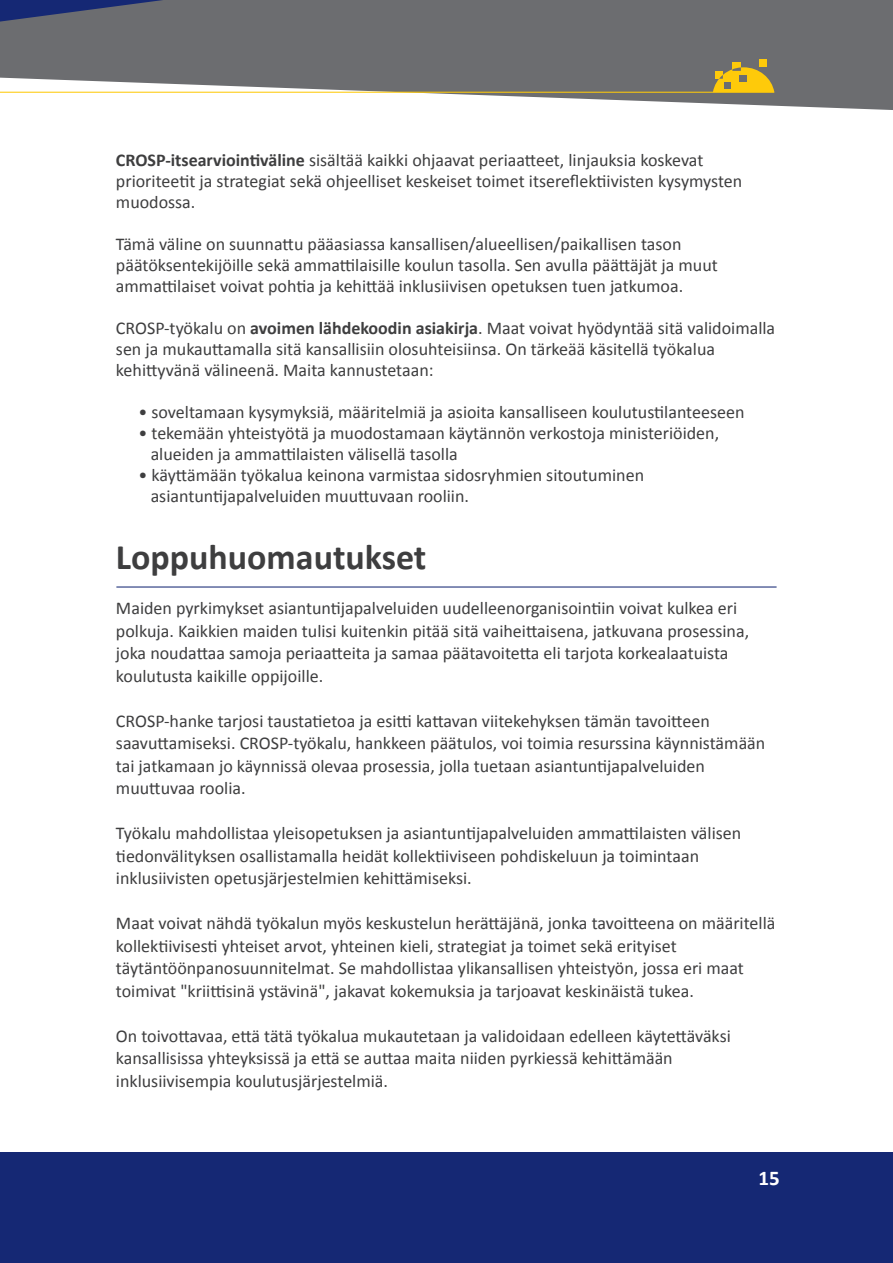
<style>
.page{position:relative;width:893px;height:1263px;background:#fff}
.page>*{position:absolute;margin:0;border:0;box-sizing:border-box;transform-origin:0 0}
.t1{font:700 36px "Calibri";color:#3e3e3f}
.t2{font:700 21px "Calibri";color:#fff}
.t3{font:18px/22.5px "Calibri";color:#3e3e3f}
.s1{font-weight:700}
</style>
<div class="page">
<hr style="left:116px;top:586px;width:661px;height:1px;background:#152874">
<svg style="left:0;top:0;width:893px;height:110px;background:#828385"></svg>
<svg style="left:0;top:0;width:163px;height:22px;background:#414b71"></svg>
<hr style="left:0;top:92px;width:774px;height:1px;background:#feca0a">
<div style="left:759px;top:59px;width:7px;height:8px;background:#feca0a"></div>
<div style="left:732px;top:62px;width:9px;height:9px;background:#feca0a"></div>
<svg style="left:713px;top:67px;width:61px;height:25px;background:#d2ae28"></svg>
<div style="left:0;top:1153px;width:893px;height:110px;background:#152874"></div>
<p class="t3" style="left:116px;top:148px;width:628px;line-height:21px"><span class="s1">CROSP-itsearviointiväline</span> sisältää kaikki ohjaavat periaatteet, linjauksia koskevat prioriteetit ja strategiat sekä ohjeelliset keskeiset toimet itsereflektiivisten kysymysten muodossa.</p>
<p class="t3" style="left:116px;top:232px;width:603px;line-height:21px">Tämä väline on suunnattu pääasiassa kansallisen/alueellisen/paikallisen tason päätöksentekijöille sekä ammattilaisille koulun tasolla. Sen avulla päättäjät ja muut ammattilaiset voivat pohtia ja kehittää inklusiivisen opetuksen tuen jatkumoa.</p>
<p class="t3" style="left:116px;top:316px;width:661px;line-height:21px">CROSP-työkalu on <span class="s1">avoimen lähdekoodin asiakirja</span>. Maat voivat hyödyntää sitä validoimalla sen ja mukauttamalla sitä kansallisiin olosuhteisiinsa. On tärkeää käsitellä työkalua kehittyvänä välineenä. Maita kannustetaan:</p>
<p class="t3" style="left:138px;top:400px;width:607px">• soveltamaan kysymyksiä, määritelmiä ja asioita kansalliseen koulutustilanteeseen</p>
<p class="t3" style="left:151px;top:421px;width:570px;line-height:21px;text-indent:-12px">• tekemään yhteistyötä ja muodostamaan käytännön verkostoja ministeriöiden, alueiden ja ammattilaisten välisellä tasolla</p>
<p class="t3" style="left:151px;top:463px;width:495px;line-height:21px;text-indent:-12px">• käyttämään työkalua keinona varmistaa sidosryhmien sitoutuminen asiantuntijapalveluiden muuttuvaan rooliin.</p>
<h1 class="t1" style="left:116px;top:535px;width:312px">Loppuhuomautukset</h1>
<p class="t3" style="left:116px;top:596px;width:635px">Maiden pyrkimykset asiantuntijapalveluiden uudelleenorganisointiin voivat kulkea eri polkuja. Kaikkien maiden tulisi kuitenkin pitää sitä vaiheittaisena, jatkuvana prosessina, joka noudattaa samoja periaatteita ja samaa päätavoitetta eli tarjota korkealaatuista koulutusta kaikille oppijoille.</p>
<p class="t3" style="left:116px;top:709px;width:651px">CROSP-hanke tarjosi taustatietoa ja esitti kattavan viitekehyksen tämän tavoitteen saavuttamiseksi. CROSP-työkalu, hankkeen päätulos, voi toimia resurssina käynnistämään tai jatkamaan jo käynnissä olevaa prosessia, jolla tuetaan asiantuntijapalveluiden muuttuvaa roolia.</p>
<p class="t3" style="left:116px;top:821px;width:627px">Työkalu mahdollistaa yleisopetuksen ja asiantuntijapalveluiden ammattilaisten välisen tiedonvälityksen osallistamalla heidät kollektiiviseen pohdiskeluun ja toimintaan inklusiivisten opetusjärjestelmien kehittämiseksi.</p>
<p class="t3" style="left:116px;top:911px;width:661px">Maat voivat nähdä työkalun myös keskustelun herättäjänä, jonka tavoitteena on määritellä kollektiivisesti yhteiset arvot, yhteinen kieli, strategiat ja toimet sekä erityiset täytäntöönpanosuunnitelmat. Se mahdollistaa ylikansallisen yhteistyön, jossa eri maat toimivat "kriittisinä ystävinä", jakavat kokemuksia ja tarjoavat keskinäistä tukea.</p>
<p class="t3" style="left:116px;top:1024px;width:616px">On toivottavaa, että tätä työkalua mukautetaan ja validoidaan edelleen käytettäväksi kansallisissa yhteyksissä ja että se auttaa maita niiden pyrkiessä kehittämään inklusiivisempia koulutusjärjestelmiä.</p>
<p class="t2" style="left:759px;top:1165px;width:23px">15</p>
</div>
